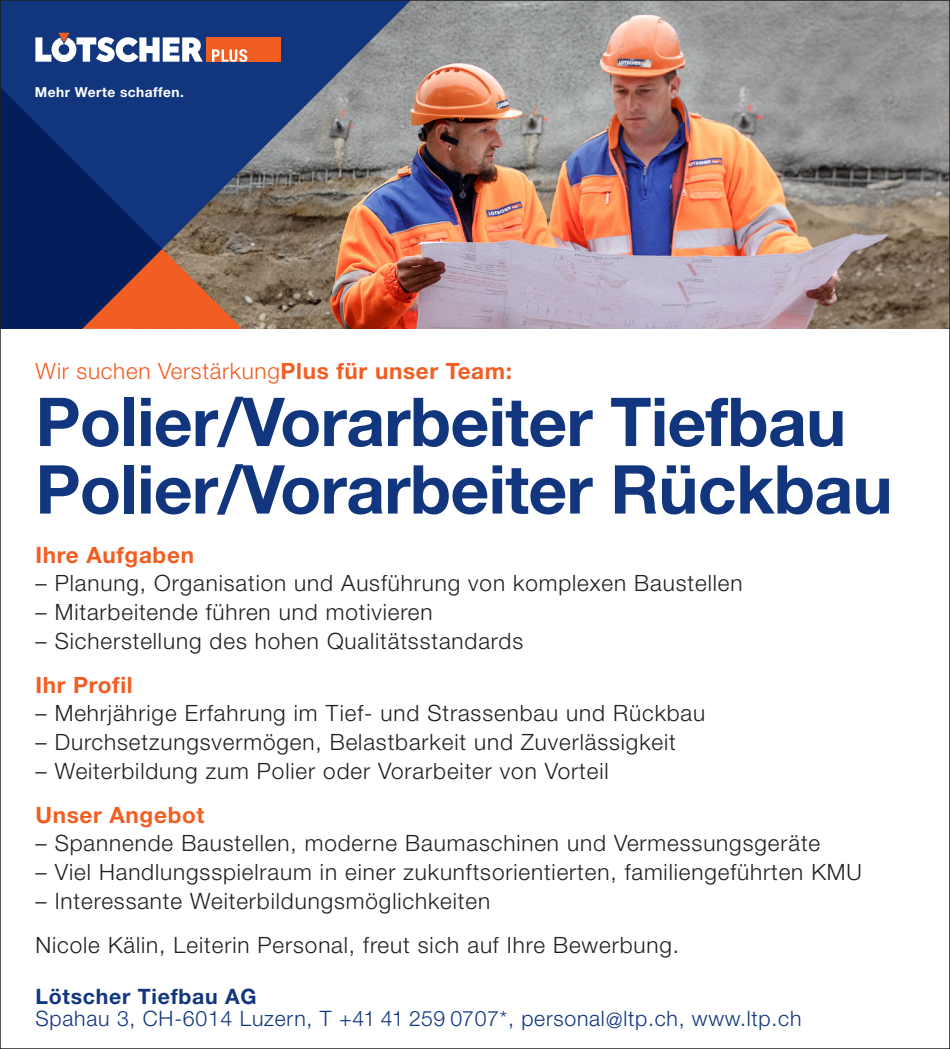
<style>
.page{position:relative;width:950px;height:1049px;background:#fff}
.page>*{position:absolute;margin:0;border:0;box-sizing:border-box;transform-origin:0 0}
.Titel_Blau{font:700 67.5px "Helvetica Neue LT Std";letter-spacing:-.01em;color:#11367e}
.Lauftext_Blau{font:300 22.5px "Helvetica Neue LT Std";letter-spacing:.04em;color:#231f20}
.Titel_Orange{font:300 22.5px "Helvetica Neue LT Std";letter-spacing:.03em;color:#f25d21}
.Titel_Orange-2{font:700 22.5px "Helvetica Neue LT Std";letter-spacing:.03em;color:#f25d21}
.Adresszeile_Blau{font:300 21.25px/22.5px "Helvetica Neue LT Std";letter-spacing:.035em;color:#11367e}
.t1{font:700 13.75px "Helvetica Neue LT Std";letter-spacing:.035em;color:#fff}
.s1{font-weight:700}
</style>
<div class="page">
<img style="left:411px;top:2px;width:537px;height:327px">
<svg style="left:2px;top:2px;width:409px;height:327px;background:#645e70"></svg>
<svg style="left:2px;top:87px;width:160px;height:242px;background:#1b2b62"></svg>
<div style="left:21px;top:32px;width:260px;height:43px;background:#11367e"></div>
<div style="left:207px;top:37px;width:74px;height:25px;background:#f25d21"></div>
<svg style="left:212px;top:49px;width:35px;height:13px"></svg>
<svg style="left:35px;top:33px;width:168px;height:30px"></svg>
<p class="t1" style="left:35px;top:83px;width:151px">Mehr Werte schaffen.</p>
<p class="Titel_Orange" style="left:35px;top:357px;width:478px">Wir suchen Verstärkung<span class="s1">Plus für unser Team:</span></p>
<p class="Titel_Blau" style="left:35px;top:380px;width:812px">Polier/Vorarbeiter Tiefbau</p>
<p class="Titel_Blau" style="left:35px;top:448px;width:858px">Polier/Vorarbeiter Rückbau</p>
<p class="Titel_Orange-2" style="left:35px;top:541px;width:160px">Ihre Aufgaben</p>
<p class="Lauftext_Blau" style="left:35px;top:569px;width:708px">– Planung, Organisation und Ausführung von komplexen Baustellen</p>
<p class="Lauftext_Blau" style="left:35px;top:598px;width:399px">– Mitarbeitende führen und motivieren</p>
<p class="Lauftext_Blau" style="left:35px;top:627px;width:489px">– Sicherstellung des hohen Qualitätsstandards</p>
<p class="Titel_Orange-2" style="left:35px;top:671px;width:99px">Ihr Profil</p>
<p class="Lauftext_Blau" style="left:35px;top:699px;width:671px">– Mehrjährige Erfahrung im Tief- und Strassenbau und Rückbau</p>
<p class="Lauftext_Blau" style="left:35px;top:728px;width:642px">– Durchsetzungsvermögen, Belastbarkeit und Zuverlässigkeit</p>
<p class="Lauftext_Blau" style="left:35px;top:757px;width:574px">– Weiterbildung zum Polier oder Vorarbeiter von Vorteil</p>
<p class="Titel_Orange-2" style="left:35px;top:801px;width:170px">Unser Angebot</p>
<p class="Lauftext_Blau" style="left:35px;top:829px;width:786px">– Spannende Baustellen, moderne Baumaschinen und Vermessungsgeräte</p>
<p class="Lauftext_Blau" style="left:35px;top:858px;width:828px">– Viel Handlungsspielraum in einer zukunftsorientierten, familiengeführten KMU</p>
<p class="Lauftext_Blau" style="left:35px;top:887px;width:456px">– Interessante Weiterbildungsmöglichkeiten</p>
<p class="Lauftext_Blau" style="left:35px;top:931px;width:645px">Nicole Kälin, Leiterin Personal, freut sich auf Ihre Bewerbung.</p>
<p class="Adresszeile_Blau" style="left:35px;top:985px;width:767px"><span class="s1">Lötscher Tiefbau AG<br></span>Spahau 3, CH-6014 Luzern, T +41 41 259 0707*, personal@ltp.ch, www.ltp.ch</p>
</div>
